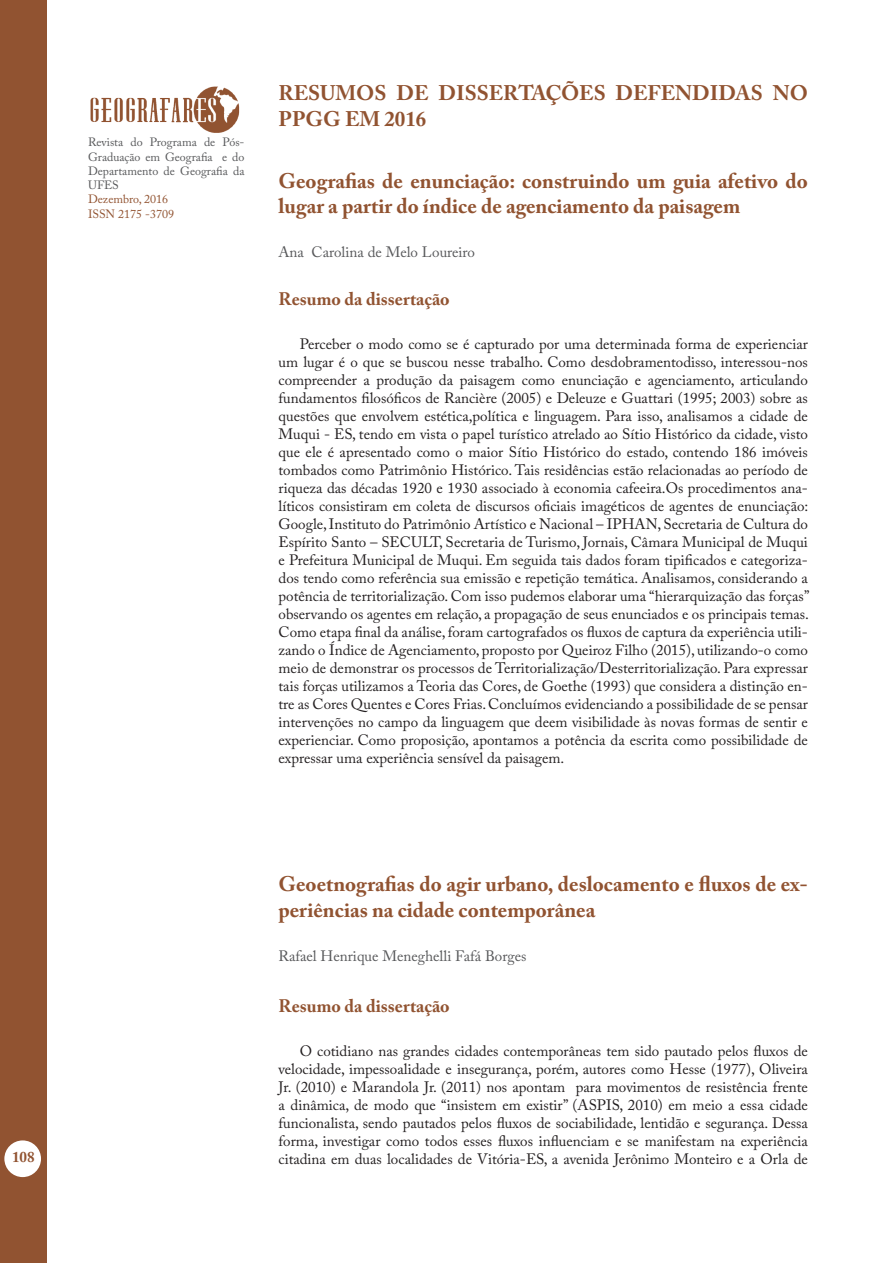
<style>
.page{position:relative;width:893px;height:1263px;background:#fff}
.page>*{position:absolute;margin:0;border:0;box-sizing:border-box;transform-origin:0 0}
.t1{font:700 21px/25.2px "Adobe Caslon Pro";color:#915331}
.t2{font:700 18px "Adobe Caslon Pro";color:#915331}
.t3{font:15px/18px "Adobe Caslon Pro";color:#231f20;text-align:justify}
.t4{font:15px "Adobe Caslon Pro";color:#57585a}
.t5{font:700 15px "Adobe Caslon Pro";color:#915331}
.t6{font:12px/14.4px "Adobe Caslon Pro";color:#57585a;text-align:justify}
.t7{font:12px/14.9px "Adobe Caslon Pro";color:#915331}
</style>
<div class="page">
<div style="left:0;top:0;width:47px;height:1263px;background:#915331"></div>
<div style="left:4px;top:1140px;width:37px;height:37px;background:#fff;border-radius:50%"></div>
<img style="left:90px;top:86px;width:150px;height:47px">
<p class="t5" style="left:12px;top:1147px;width:24px">108</p>
<p class="t6" style="left:88px;top:135px;width:158px">Revista do Programa de Pós-Graduação em Geografia e do Departamento de Geografia da UFES</p>
<p class="t7" style="left:88px;top:192px;width:88px">Dezembro, 2016<br>ISSN 2175 -3709</p>
<p class="t1" style="left:279px;top:81px;width:531px">RESUMOS DE DISSERTAÇÕES DEFENDIDAS NO<br>PPGG EM 2016</p>
<p class="t1" style="left:279px;top:168px;width:531px">Geografias de enunciação: construindo um guia afetivo do lugar a partir do índice de agenciamento da paisagem</p>
<p class="t4" style="left:279px;top:243px;width:198px">Ana Carolina de Melo Loureiro</p>
<p class="t2" style="left:279px;top:288px;width:173px">Resumo da dissertação</p>
<p class="t3" style="left:279px;top:335px;width:532px;text-indent:21px">Perceber o modo como se é capturado por uma determinada forma de experienciar um lugar é o que se buscou nesse trabalho. Como desdobramentodisso, interessou-nos compreender a produção da paisagem como enunciação e agenciamento, articulando fundamentos filosóficos de Rancière (2005) e Deleuze e Guattari (1995; 2003) sobre as questões que envolvem estética,política e linguagem. Para isso, analisamos a cidade de Muqui - ES, tendo em vista o papel turístico atrelado ao Sítio Histórico da cidade, visto que ele é apresentado como o maior Sítio Histórico do estado, contendo 186 imóveis tombados como Patrimônio Histórico. Tais residências estão relacionadas ao período de riqueza das décadas 1920 e 1930 associado à economia cafeeira.Os procedimentos ana&shy;líticos consistiram em coleta de discursos oficiais imagéticos de agentes de enunciação:<br>Google, Instituto do Patrimônio Artístico e Nacional – IPHAN, Secretaria de Cultura do Espírito Santo – SECULT, Secretaria de Turismo, Jornais, Câmara Municipal de Muqui e Prefeitura Municipal de Muqui. Em seguida tais dados foram tipificados e categoriza&shy;dos tendo como referência sua emissão e repetição temática. Analisamos, considerando a potência de territorialização. Com isso pudemos elaborar uma “hierarquização das forças” observando os agentes em relação, a propagação de seus enunciados e os principais temas.<br>Como etapa final da análise, foram cartografados os fluxos de captura da experiência utili&shy;zando o Índice de Agenciamento, proposto por Queiroz Filho (2015), utilizando-o como meio de demonstrar os processos de Territorialização/Desterritorialização. Para expressar tais forças utilizamos a Teoria das Cores, de Goethe (1993) que considera a distinção en&shy;tre as Cores Quentes e Cores Frias. Concluímos evidenciando a possibilidade de se pensar intervenções no campo da linguagem que deem visibilidade às novas formas de sentir e experienciar. Como proposição, apontamos a potência da escrita como possibilidade de expressar uma experiência sensível da paisagem.</p>
<p class="t1" style="left:279px;top:871px;width:531px">Geoetnografias do agir urbano, deslocamento e fluxos de ex&shy;periências na cidade contemporânea</p>
<p class="t4" style="left:279px;top:947px;width:249px">Rafael Henrique Meneghelli Fafá Borges</p>
<p class="t2" style="left:279px;top:995px;width:173px">Resumo da dissertação</p>
<p class="t3" style="left:279px;top:1042px;width:531px;text-indent:21px">O cotidiano nas grandes cidades contemporâneas tem sido pautado pelos fluxos de velocidade, impessoalidade e insegurança, porém, autores como Hesse (1977), Oliveira Jr. (2010) e Marandola Jr. (2011) nos apontam para movimentos de resistência frente a dinâmica, de modo que “insistem em existir” (ASPIS, 2010) em meio a essa cidade funcionalista, sendo pautados pelos fluxos de sociabilidade, lentidão e segurança. Dessa forma, investigar como todos esses fluxos influenciam e se manifestam na experiência citadina em duas localidades de Vitória-ES, a avenida Jerônimo Monteiro e a Orla de</p>
</div>
